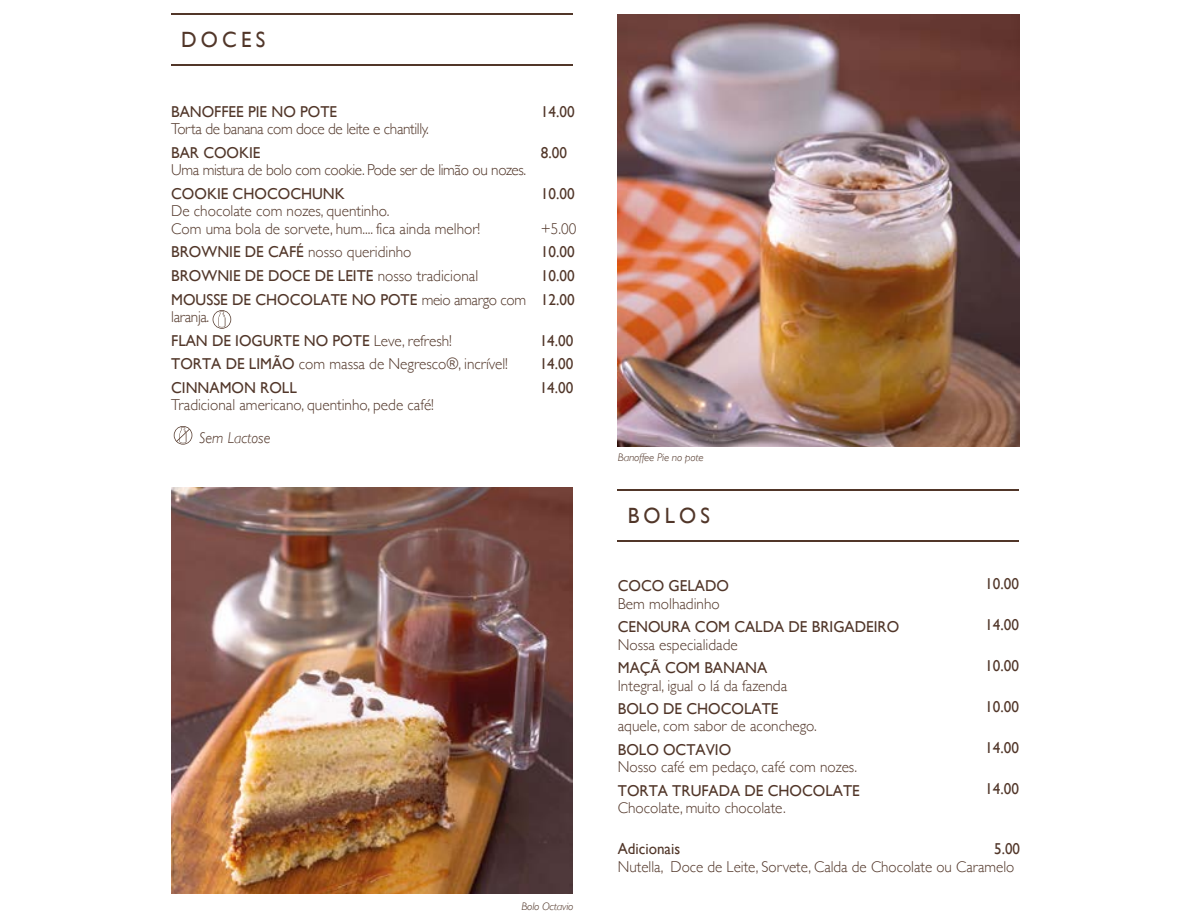
<style>
.page{position:relative;width:1191px;height:923px;background:#fff}
.page>*{position:absolute;margin:0;border:0;box-sizing:border-box;transform-origin:0 0}
.t1{font:22.05px "Gill Sans";letter-spacing:.2em;color:#513629;scale:.94 1}
.t2{font:300 15.75px/23.6px "Gill Sans";color:#513629}
.t3{font:15.75px/23.6px "Gill Sans";color:#513629;text-align:justify}
.t4{font:300 15.75px "Gill Sans";letter-spacing:-.025em;color:#513629}
.t5{font:300 15.75px "Gill Sans";color:#513629;scale:.96 1}
.t6{font:15.75px "Gill Sans";color:#513629;scale:.96 1}
.t7{font:italic 300 15.75px "Gill Sans";color:#513629}
.t8{font:italic 300 11.03px "Gill Sans";letter-spacing:-.025em;color:#513629;scale:1.06 1}
.t9{font:italic 300 11.03px "Gill Sans";letter-spacing:-.025em;color:#513629;scale:1.07 1}
.s1{font-weight:300}
.s2{font-weight:400}
</style>
<div class="page">
<hr style="left:171px;top:14px;width:401px;height:1px;background:#513629">
<hr style="left:171px;top:65px;width:401px;height:1px;background:#513629">
<hr style="left:618px;top:489px;width:401px;height:2px;background:#513629">
<hr style="left:618px;top:540px;width:401px;height:2px;background:#513629">
<img style="left:618px;top:14px;width:401px;height:433px">
<img style="left:171px;top:488px;width:401px;height:405px">
<svg style="left:174px;top:426px;width:18px;height:18px"></svg>
<svg style="left:213px;top:310px;width:18px;height:19px"></svg>
<hr style="left:75px;top:0;width:42px;height:1px;background:#000">
<hr style="left:1074px;top:0;width:42px;height:1px;background:#000">
<hr style="left:75px;top:922px;width:42px;height:1px;background:#000">
<hr style="left:1074px;top:922px;width:42px;height:1px;background:#000">
<h1 class="t1" style="left:181px;top:27px;width:91px">DOCES</h1>
<p class="t3" style="left:171px;top:100px;width:167px">BANOFFEE PIE NO POTE</p>
<p class="t4" style="left:171px;top:117px;width:259px">Torta de banana com doce de leite e chantilly.</p>
<p class="t3" style="left:171px;top:141px;width:91px">BAR COOKIE</p>
<p class="t4" style="left:171px;top:158px;width:356px">Uma mistura de bolo com cookie. Pode ser de limão ou nozes.</p>
<p class="t3" style="left:171px;top:182px;width:175px">COOKIE CHOCOCHUNK</p>
<p class="t2" style="left:171px;top:202px;width:310px;line-height:17.3px">De chocolate com nozes, quentinho.<br>Com uma bola de sorvete, hum.... fica ainda melhor!</p>
<p class="t3" style="left:171px;top:240px;width:356px;text-align:left">BROWNIE DE CAFÉ <span class="s1">nosso queridinho<br></span>BROWNIE DE DOCE DE LEITE <span class="s1">nosso tradicional<br></span>MOUSSE DE CHOCOLATE NO POTE <span class="s1">meio amargo com</span></p>
<p class="t2" style="left:171px;top:304px;width:338px">laranja.<br><span class="s2">FLAN DE IOGURTE NO POTE</span> Leve, refresh!<br><span class="s2">TORTA DE LIMÃO</span> com massa de Negresco®, incrível!<br><span class="s2">CINNAMON ROLL</span></p>
<p class="t2" style="left:171px;top:392px;width:264px">Tradicional americano, quentinho, pede café!</p>
<p class="t7" style="left:199px;top:429px;width:73px">Sem Lactose</p>
<p class="t3" style="left:541px;top:100px;width:35px">14.00</p>
<p class="t3" style="left:541px;top:141px;width:28px">8.00</p>
<p class="t3" style="left:541px;top:182px;width:35px">10.00</p>
<p class="t2" style="left:541px;top:216px;width:37px">+5.00</p>
<p class="t3" style="left:541px;top:240px;width:35px">10.00<br>10.00<br>12.00</p>
<p class="t3" style="left:539px;top:328px;width:35px">14.00<br>14.00<br>14.00</p>
<p class="t9" style="left:521px;top:900px;width:50px">Bolo Octavio</p>
<p class="t8" style="left:618px;top:451px;width:82px">Banoffee Pie no pote</p>
<h1 class="t1" style="left:628px;top:502px;width:89px">BOLOS</h1>
<p class="t3" style="left:618px;top:574px;width:113px">COCO GELADO</p>
<p class="t2" style="left:618px;top:591px;width:103px">Bem molhadinho</p>
<p class="t3" style="left:618px;top:615px;width:283px">CENOURA COM CALDA DE BRIGADEIRO</p>
<p class="t2" style="left:618px;top:632px;width:121px">Nossa especialidade</p>
<p class="t3" style="left:618px;top:656px;width:151px">MAÇÃ COM BANANA</p>
<p class="t2" style="left:618px;top:673px;width:171px">Integral, igual o lá da fazenda</p>
<p class="t3" style="left:618px;top:697px;width:162px">BOLO DE CHOCOLATE</p>
<p class="t2" style="left:618px;top:714px;width:201px">aquele, com sabor de aconchego.</p>
<p class="t3" style="left:618px;top:738px;width:115px">BOLO OCTAVIO</p>
<p class="t2" style="left:618px;top:754px;width:241px">Nosso café em pedaço, café com nozes.</p>
<p class="t3" style="left:618px;top:779px;width:243px">TORTA TRUFADA DE CHOCOLATE</p>
<p class="t2" style="left:618px;top:795px;width:169px">Chocolate, muito chocolate.</p>
<p class="t3" style="left:985px;top:571px;width:35px">10.00</p>
<p class="t3" style="left:985px;top:612px;width:35px">14.00</p>
<p class="t3" style="left:985px;top:653px;width:35px">10.00</p>
<p class="t3" style="left:985px;top:694px;width:35px">10.00</p>
<p class="t3" style="left:985px;top:735px;width:35px">14.00</p>
<p class="t3" style="left:985px;top:776px;width:35px">14.00</p>
<p class="t6" style="left:618px;top:839px;width:66px">Adicionais</p>
<p class="t6" style="left:994px;top:839px;width:28px">5.00</p>
<p class="t5" style="left:618px;top:855px;width:415px">Nutella, Doce de Leite, Sorvete, Calda de Chocolate ou Caramelo</p>
</div>
